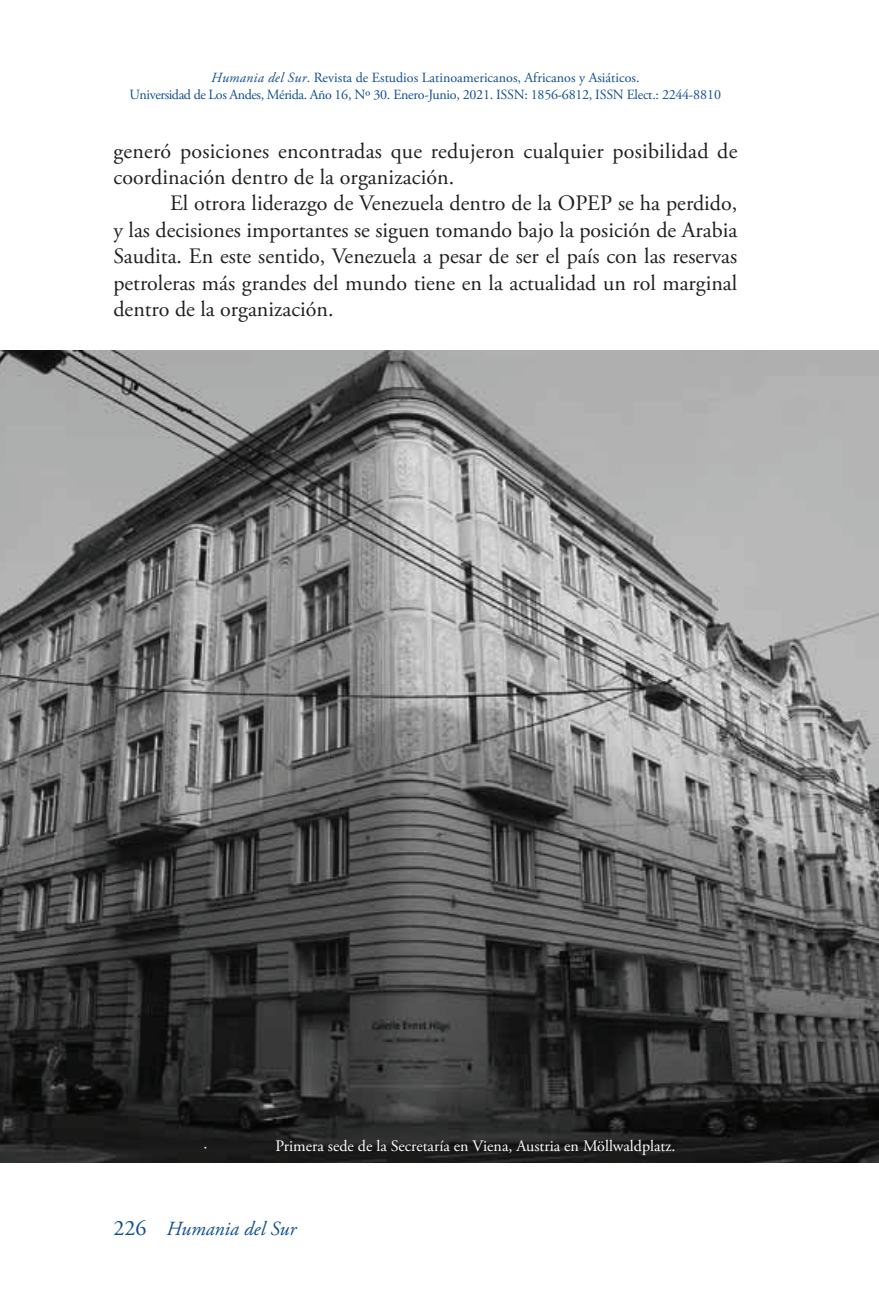
<style>
.page{position:relative;width:879px;height:1304px;background:#fff}
.page>*{position:absolute;margin:0;border:0;box-sizing:border-box;transform-origin:0 0}
.t1{font:22px/26.4px "Adobe Garamond Pro";color:#231f20}
.t2{font:italic 20px "Adobe Garamond Pro";color:#124f90}
.t3{font:16px "Adobe Garamond Pro";letter-spacing:-.01em;color:#fff}
.t4{font:14px/16.8px "Adobe Garamond Pro";letter-spacing:-.02em;color:#124f90;text-align:center}
.s1{font-style:italic}
.s2{font-style:normal;font-size:22px}
</style>
<div class="page">
<img style="left:0;top:350px;width:879px;height:812px">
<p class="t4" style="left:130px;top:69px;width:593px"><span class="s1">Humania del Sur</span>. Revista de Estudios Latinoamericanos, Africanos y Asiáticos.<br>Universidad de Los Andes, Mérida. Año 16, Nº 30. Enero-Junio, 2021. ISSN: 1856-6812, ISSN Elect.: 2244-8810</p>
<p class="t1" style="left:113px;top:138px;width:625px">generó posiciones encontradas que redujeron cualquier posibilidad de coordinación dentro de la organización.</p>
<p class="t1" style="left:113px;top:191px;width:625px;text-align:justify;text-indent:57px">El otrora liderazgo de Venezuela dentro de la OPEP se ha perdido, y las decisiones importantes se siguen tomando bajo la posición de Arabia Saudita. En este sentido, Venezuela a pesar de ser el país con las reservas petroleras más grandes del mundo tiene en la actualidad un rol marginal dentro de la organización.</p>
<p class="t3" style="left:203px;top:1136px;width:5px">·</p>
<p class="t3" style="left:275px;top:1136px;width:401px">Primera sede de la Secretaría en Viena, Austria en Möllwaldplatz.</p>
<p class="t2" style="left:113px;top:1217px;width:184px"><span class="s2">226</span> Humania del Sur</p>
</div>
